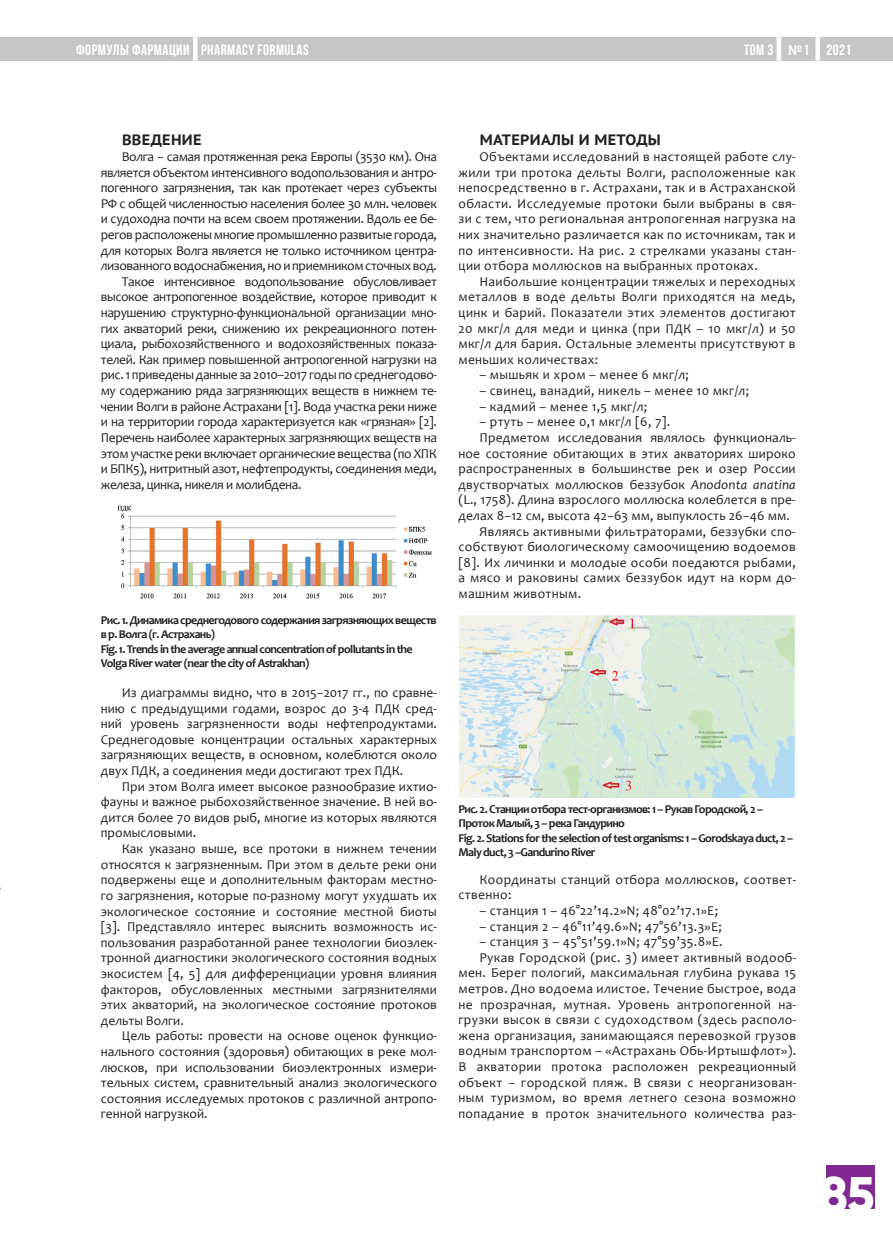
<style>
.page{position:relative;width:893px;height:1234px;background:#fff}
.page>*{position:absolute;margin:0;border:0;box-sizing:border-box;transform-origin:0 0}
.t1{font:800 49.95px "Gilroy";color:#fff}
.t2{font:700 15px "Bebas Neue";letter-spacing:.03em;color:#fff}
.подзаголовок{font:700 15px "PT Sans Caption";letter-spacing:.02em;color:#231f20}
.текст_порядковый_спи{font:13.5px/15.6px "Candara";letter-spacing:.025em;color:#231f20;text-align:justify}
.РИСУНКИ{font:700 12px/14.4px "Candara";letter-spacing:-.05em;color:#231f20}
.s1{font-family:"Candara"}
.s2{font-style:italic}
</style>
<div class="page">
<div style="left:0;top:37px;width:893px;height:24px;background:#c5c6c8"></div>
<div style="left:193px;top:37px;width:5px;height:24px;background:#fff"></div>
<hr style="left:777px;top:37px;width:4px;height:24px;background:#fff">
<div style="left:815px;top:37px;width:5px;height:24px;background:#fff"></div>
<div style="left:826px;top:1164px;width:49px;height:44px;background:#802990"></div>
<img style="left:117px;top:505px;width:315px;height:94px">
<img style="left:459px;top:615px;width:336px;height:182px">
<p class="t2" style="left:76px;top:41px;width:234px">ФОРМУЛЫ ФАРМАЦИИ PHARMACY FORMULAS</p>
<p class="t2" style="left:744px;top:41px;width:109px">ТОМ 3 <span class="s1">№</span>1 2021</p>
<p class="подзаголовок" style="left:122px;top:130px;width:81px">ВВЕДЕНИЕ</p>
<p class="текст_порядковый_спи" style="left:101px;top:148px;width:338px;text-indent:21px">Волга − самая протяженная река Европы (3530 км). Она является объектом интенсивного водопользования и антро&shy;погенного загрязнения, так как протекает через субъекты РФ с общей численностью населения более 30 млн. человек и судоходна почти на всем своем протяжении. Вдоль ее бе&shy;регов расположены многие промышленно развитые города, для которых Волга является не только источником центра&shy;лизованного водоснабжения, но и приемником сточных вод.</p>
<p class="текст_порядковый_спи" style="left:101px;top:273px;width:338px;text-indent:21px">Такое интенсивное водопользование обусловливает высокое антропогенное воздействие, которое приводит к нарушению структурно-функциональной организации мно&shy;гих акваторий реки, снижению их рекреационного потен&shy;циала, рыбохозяйственного и водохозяйственных показа&shy;телей. Как пример повышенной антропогенной нагрузки на рис. 1 приведены данные за 2010–2017 годы по среднегодово&shy;му содержанию ряда загрязняющих веществ в нижнем те&shy;чении Волги в районе Астрахани [1]. Вода участка реки ниже и на территории города характеризуется как «грязная» [2].<br>Перечень наиболее характерных загрязняющих веществ на этом участке реки включает органические вещества (по ХПК и БПК5), нитритный азот, нефтепродукты, соединения меди, железа, цинка, никеля и молибдена.</p>
<p class="РИСУНКИ" style="left:101px;top:612px;width:337px">Рис. 1. Динамика среднегодового содержания загрязняющих веществ в р. Волга (г. Астрахань)</p>
<p class="РИСУНКИ" style="left:101px;top:641px;width:313px">Fig. 1. Trends in the average annual concentration of pollutants in the<br>Volga River water (near the city of Astrakhan)</p>
<p class="текст_порядковый_спи" style="left:101px;top:684px;width:338px;text-indent:21px">Из диаграммы видно, что в 2015−2017 гг., по сравне&shy;нию с предыдущими годами, возрос до 3-4 ПДК сред&shy;ний уровень загрязненности воды нефтепродуктами.<br>Среднегодовые концентрации остальных характерных загрязняющих веществ, в основном, колеблются около двух ПДК, а соединения меди достигают трех ПДК.</p>
<p class="текст_порядковый_спи" style="left:101px;top:778px;width:338px;text-indent:21px">При этом Волга имеет высокое разнообразие ихтио&shy;фауны и важное рыбохозяйственное значение. В ней во&shy;дится более 70 видов рыб, многие из которых являются промысловыми.</p>
<p class="текст_порядковый_спи" style="left:101px;top:840px;width:338px;text-indent:21px">Как указано выше, все протоки в нижнем течении относятся к загрязненным. При этом в дельте реки они подвержены еще и дополнительным факторам местно&shy;го загрязнения, которые по-разному могут ухудшать их экологическое состояние и состояние местной биоты [3]. Представляло интерес выяснить возможность ис&shy;пользования разработанной ранее технологии биоэлек&shy;тронной диагностики экологического состояния водных экосистем [4, 5] для дифференциации уровня влияния факторов, обусловленных местными загрязнителями этих акваторий, на экологическое состояние протоков дельты Волги.</p>
<p class="текст_порядковый_спи" style="left:101px;top:1027px;width:338px;text-indent:21px">Цель работы: провести на основе оценок функцио&shy;нального состояния (здоровья) обитающих в реке мол&shy;люсков, при использовании биоэлектронных измери&shy;тельных систем, сравнительный анализ экологического состояния исследуемых протоков с различной антропо&shy;генной нагрузкой.</p>
<p class="подзаголовок" style="left:480px;top:130px;width:183px">МАТЕРИАЛЫ И МЕТОДЫ</p>
<p class="текст_порядковый_спи" style="left:458px;top:148px;width:339px;text-indent:21px">Объектами исследований в настоящей работе слу&shy;жили три протока дельты Волги, расположенные как непосредственно в г. Астрахани, так и в Астраханской области. Исследуемые протоки были выбраны в свя&shy;зи с тем, что региональная антропогенная нагрузка на них значительно различается как по источникам, так и по интенсивности. На рис. 2 стрелками указаны стан&shy;ции отбора моллюсков на выбранных протоках.</p>
<p class="текст_порядковый_спи" style="left:458px;top:273px;width:339px;text-indent:21px">Наибольшие концентрации тяжелых и переходных металлов в воде дельты Волги приходятся на медь, цинк и барий. Показатели этих элементов достигают 20 мкг/л для меди и цинка (при ПДК – 10 мкг/л) и 50 мкг/л для бария. Остальные элементы присутствуют в меньших количествах:</p>
<p class="текст_порядковый_спи" style="left:479px;top:367px;width:211px">– мышьяк и хром – менее 6 мкг/л;</p>
<p class="текст_порядковый_спи" style="left:479px;top:382px;width:271px">– свинец, ванадий, никель – менее 10 мкг/л;</p>
<p class="текст_порядковый_спи" style="left:479px;top:398px;width:169px">– кадмий – менее 1,5 мкг/л;</p>
<p class="текст_порядковый_спи" style="left:479px;top:414px;width:192px">– ртуть – менее 0,1 мкг/л [6, 7].</p>
<p class="текст_порядковый_спи" style="left:458px;top:429px;width:339px;text-indent:21px">Предметом исследования являлось функциональ&shy;ное состояние обитающих в этих акваториях широко распространенных в большинстве рек и озер России двустворчатых моллюсков беззубок <span class="s2">Anodonta anatina </span>(L., 1758). Длина взрослого моллюска колеблется в пре&shy;делах 8−12 см, высота 42−63 мм, выпуклость 26−46 мм.</p>
<p class="текст_порядковый_спи" style="left:458px;top:523px;width:339px;text-indent:21px">Являясь активными фильтраторами, беззубки спо&shy;собствуют биологическому самоочищению водоемов [8]. Их личинки и молодые особи поедаются рыбами, а мясо и раковины самих беззубок идут на корм до&shy;машним животным.</p>
<p class="РИСУНКИ" style="left:458px;top:801px;width:306px">Рис. 2. Станции отбора тест-организмов: 1 – Рукав Городской, 2 –<br>Проток Малый, 3 – река Гандурино</p>
<p class="РИСУНКИ" style="left:458px;top:830px;width:336px">Fig. 2. Stations for the selection of test organisms: 1 – Gorodskaya duct, 2 –<br>Maly duct, 3 –Gandurino River</p>
<p class="текст_порядковый_спи" style="left:458px;top:871px;width:339px;text-indent:21px">Координаты станций отбора моллюсков, соответ&shy;ственно:</p>
<p class="текст_порядковый_спи" style="left:479px;top:902px;width:240px">– станция 1 – 46°22’14.2»N; 48°02’17.1»E;</p>
<p class="текст_порядковый_спи" style="left:479px;top:918px;width:244px">– станция 2 – 46°11’49.6»N; 47°56’13.3»E;</p>
<p class="текст_порядковый_спи" style="left:479px;top:933px;width:245px">– станция 3 – 45°51’59.1»N; 47°59’35.8»E.</p>
<p class="текст_порядковый_спи" style="left:458px;top:949px;width:339px;text-indent:21px">Рукав Городской (рис. 3) имеет активный водооб&shy;мен. Берег пологий, максимальная глубина рукава 15 метров. Дно водоема илистое. Течение быстрое, вода не прозрачная, мутная. Уровень антропогенной на&shy;грузки высок в связи с судоходством (здесь располо&shy;жена организация, занимающаяся перевозкой грузов водным транспортом – «Астрахань Обь-Иртышфлот»).<br>В акватории протока расположен рекреационный объект − городской пляж. В связи с неорганизован&shy;ным туризмом, во время летнего сезона возможно попадание в проток значительного количества раз-</p>
<h1 class="t1" style="left:820px;top:1162px;width:56px">85</h1>
</div>
